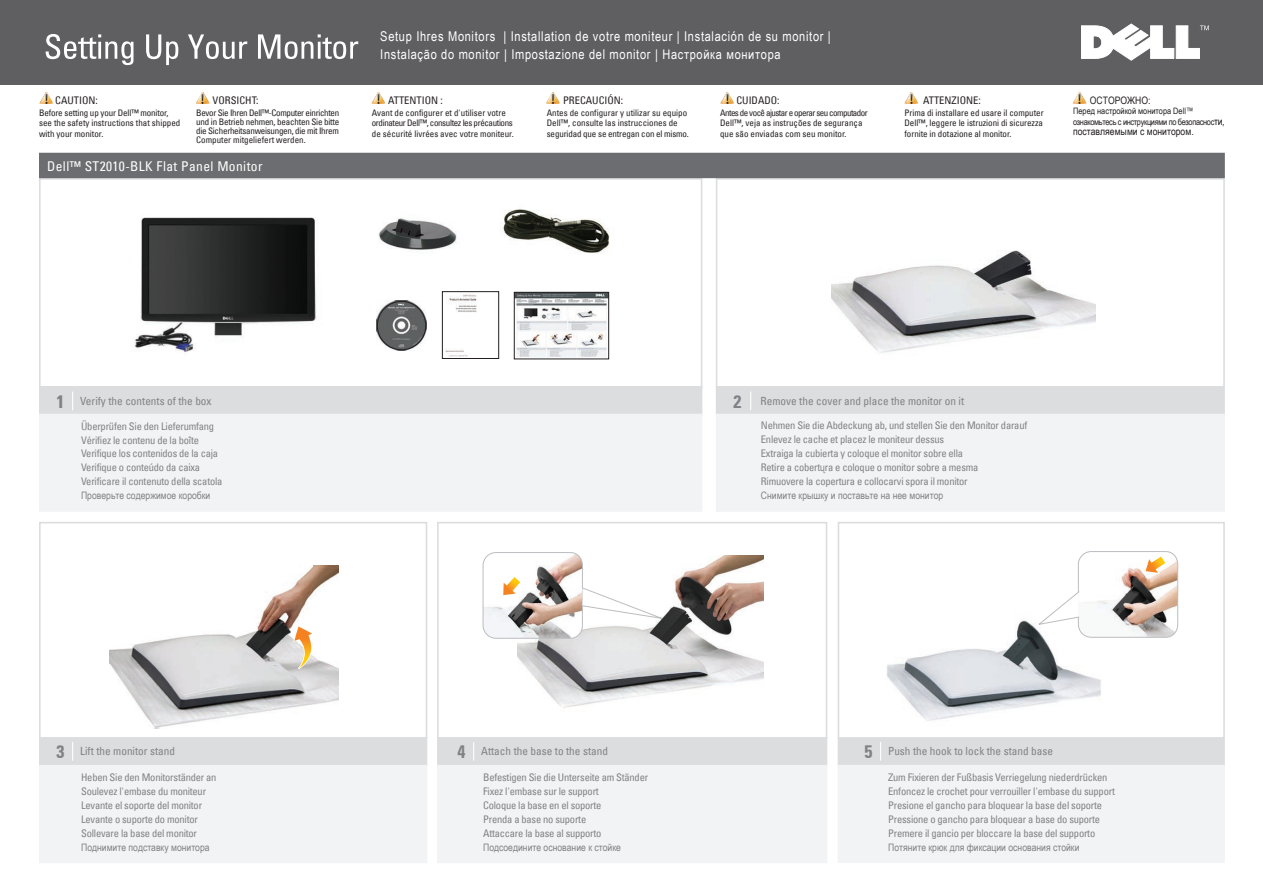
<style>
.page{position:relative;width:1263px;height:893px;background:#fff}
.page>*{position:absolute;margin:0;border:0;box-sizing:border-box;transform-origin:0 0}
.t1{font:700 condensed 18px "Univers 67";color:#808285}
.t2{font:13.5px/18px "Arial Narrow";letter-spacing:.05em;color:#fff}
.t3{font:condensed 13.5px "Univers 57";letter-spacing:.03em;color:#fff}
.t4{font:condensed 11.25px "Univers 57";color:#808285}
.t5{font:condensed 10.5px/14px "Univers 57";letter-spacing:-.02em;color:#808285}
.t6{font:condensed 10.5px "Univers 57";color:#231f20}
.t7{font:10.35px "Arial Narrow";color:#808285}
.t8{font:10.35px "Arial Narrow";color:#231f20}
.t9{font:condensed 9px/10.5px "Univers 57";color:#231f20}
.t10{font:8.85px/10.5px "Arial Narrow";letter-spacing:-.035em;color:#231f20}
.s1{font-size:13.2px}
.s2{font-size:10.35px}
.s3{font-family:"Univers 67";font-weight:700;font-size:18px}
.s4{font-family:"Arial Narrow";font-stretch:normal;font-size:10.35px}
</style>
<div class="page">
<img style="left:887px;top:620px;width:214px;height:101px">
<img style="left:110px;top:566px;width:229px;height:162px">
<img style="left:518px;top:556px;width:246px;height:152px">
<img style="left:483px;top:553px;width:99px;height:85px;border-radius:13px">
<div style="left:483px;top:552px;width:100px;height:87px;border:1px solid #bcbdc0;border-radius:13px"></div>
<svg style="left:582px;top:587px;width:85px;height:33px"></svg>
<img style="left:1078px;top:552px;width:100px;height:85px;border-radius:13px">
<div style="left:1078px;top:551px;width:100px;height:87px;border:1px solid #bcbdc0;border-radius:13px"></div>
<svg style="left:1037px;top:591px;width:43px;height:34px"></svg>
<svg style="left:293px;top:624px;width:21px;height:46px"></svg>
<svg style="left:502px;top:575px;width:20px;height:22px"></svg>
<div style="left:39px;top:178px;width:663px;height:210px;border:2px solid #dcdddf"></div>
<div style="left:40px;top:387px;width:662px;height:27px;background:#dcdddf"></div>
<div style="left:39px;top:386px;width:663px;height:29px;border:2px solid #dcdddf"></div>
<div style="left:40px;top:414px;width:662px;height:97px;background:#f2f3f4"></div>
<div style="left:39px;top:414px;width:663px;height:98px;border:2px solid #f2f3f4"></div>
<div style="left:838px;top:522px;width:387px;height:217px;border:2px solid #dcdddf"></div>
<div style="left:838px;top:738px;width:386px;height:28px;background:#dcdddf"></div>
<div style="left:838px;top:737px;width:387px;height:29px;border:2px solid #dcdddf"></div>
<div style="left:838px;top:766px;width:386px;height:96px;background:#f2f3f4"></div>
<div style="left:838px;top:765px;width:387px;height:98px;border:2px solid #f2f3f4"></div>
<div style="left:716px;top:178px;width:509px;height:210px;border:2px solid #dcdddf"></div>
<div style="left:717px;top:387px;width:507px;height:27px;background:#dcdddf"></div>
<div style="left:716px;top:386px;width:509px;height:29px;border:2px solid #dcdddf"></div>
<div style="left:717px;top:414px;width:507px;height:97px;background:#f2f3f4"></div>
<div style="left:716px;top:414px;width:509px;height:98px;border:2px solid #f2f3f4"></div>
<div style="left:39px;top:522px;width:388px;height:217px;border:2px solid #dcdddf"></div>
<div style="left:40px;top:738px;width:386px;height:28px;background:#dcdddf"></div>
<div style="left:39px;top:737px;width:388px;height:29px;border:2px solid #dcdddf"></div>
<div style="left:40px;top:766px;width:386px;height:96px;background:#f2f3f4"></div>
<div style="left:39px;top:765px;width:388px;height:98px;border:2px solid #f2f3f4"></div>
<svg style="left:72px;top:392px;width:1px;height:18px"></svg>
<div style="left:0;top:0;width:1263px;height:84px;background:#5f5f62"></div>
<div style="left:40px;top:154px;width:1184px;height:23px;background:#6c6d70"></div>
<div style="left:39px;top:153px;width:1186px;height:25px;border:2px solid #6c6d70"></div>
<svg style="left:1081px;top:23px;width:128px;height:38px"></svg>
<svg style="left:46px;top:34px;width:87px;height:31px"></svg>
<svg style="left:146px;top:34px;width:32px;height:31px"></svg>
<svg style="left:188px;top:34px;width:59px;height:25px"></svg>
<svg style="left:258px;top:34px;width:100px;height:25px"></svg>
<svg style="left:750px;top:392px;width:1px;height:18px"></svg>
<svg style="left:72px;top:742px;width:1px;height:19px"></svg>
<div style="left:437px;top:522px;width:390px;height:217px;border:2px solid #dcdddf"></div>
<div style="left:438px;top:738px;width:388px;height:28px;background:#dcdddf"></div>
<div style="left:437px;top:737px;width:390px;height:29px;border:2px solid #dcdddf"></div>
<div style="left:438px;top:766px;width:388px;height:96px;background:#f2f3f4"></div>
<div style="left:437px;top:765px;width:390px;height:98px;border:2px solid #f2f3f4"></div>
<svg style="left:473px;top:742px;width:1px;height:19px"></svg>
<svg style="left:880px;top:742px;width:1px;height:19px"></svg>
<img style="left:546px;top:92px;width:14px;height:12px">
<img style="left:39px;top:92px;width:14px;height:12px">
<img style="left:720px;top:92px;width:14px;height:12px">
<img style="left:904px;top:92px;width:14px;height:12px">
<img style="left:196px;top:92px;width:14px;height:12px">
<img style="left:371px;top:92px;width:14px;height:12px">
<img style="left:500px;top:209px;width:110px;height:44px">
<img style="left:134px;top:217px;width:182px;height:135px">
<img style="left:445px;top:294px;width:32px;height:63px">
<div style="left:442px;top:291px;width:57px;height:68px;border:1px solid #231f20"></div>
<img style="left:516px;top:294px;width:91px;height:63px">
<div style="left:514px;top:292px;width:95px;height:67px;border:1px solid #231f20"></div>
<img style="left:377px;top:301px;width:49px;height:50px">
<div style="left:377px;top:301px;width:49px;height:49px;border:1px solid #231f20;border-radius:50%"></div>
<img style="left:379px;top:218px;width:78px;height:32px">
<img style="left:832px;top:250px;width:263px;height:103px">
<img style="left:1073px;top:92px;width:14px;height:12px">
<svg style="left:1144px;top:554px;width:23px;height:21px"></svg>
<p class="t6" style="left:55px;top:93px;width:44px">CAUTION:</p>
<p class="t9" style="left:39px;top:107px;width:143px">Before setting up your Dell™ monitor, see the safety instructions that shipped with your monitor.</p>
<p class="t6" style="left:213px;top:93px;width:47px">VORSICHT:</p>
<p class="t9" style="left:196px;top:108px;width:145px;line-height:9px;text-align:justify">Bevor Sie Ihren Dell™-Computer einrichten und in Betrieb nehmen, beachten Sie bitte die Sicherheitsanweisungen, die mit Ihrem Computer mitgeliefert werden.</p>
<p class="t3" style="left:47px;top:157px;width:217px">Dell™ ST2010-BLK Flat Panel Monitor</p>
<p class="t2" style="left:380px;top:27px;width:452px">Setup Ihres Monitors | Installation de votre moniteur | Instalación de su monitor |<br>Instalação do monitor | Impostazione del monitor | <span class="s1">Настройка монитора</span></p>
<p class="t6" style="left:563px;top:93px;width:62px">PRECAUCIÓN:</p>
<p class="t9" style="left:547px;top:107px;width:144px">Antes de configurar y utilizar su equipo<br>Dell™, consulte las instrucciones de seguridad que se entregan con el mismo.</p>
<p class="t6" style="left:736px;top:93px;width:45px">CUIDADO:</p>
<p class="t9" style="left:720px;top:107px;width:149px">Antes de você ajustar e operar seu computador<br>Dell™, veja as instruções de segurança que são enviadas com seu monitor.</p>
<p class="t6" style="left:388px;top:93px;width:56px">ATTENTION :</p>
<p class="t9" style="left:372px;top:107px;width:143px">Avant de configurer et d'utiliser votre ordinateur Dell™, consultez les précautions de sécurité livrées avec votre moniteur.</p>
<p class="t6" style="left:923px;top:93px;width:59px">ATTENZIONE:</p>
<p class="t9" style="left:904px;top:107px;width:141px;text-align:justify">Prima di installare ed usare il computer Dell™, leggere le istruzioni di sicurezza fornite in dotazione al monitor.</p>
<p class="t8" style="left:1090px;top:92px;width:62px">ОСТОРОЖНО:</p>
<p class="t10" style="left:1073px;top:105px;width:153px">Перед настройкой монитора Dell™ ознакомьтесь с инструкциями по безопаснос<span class="s2">ти,</span></p>
<p class="t8" style="left:1073px;top:124px;width:122px">поставляемыми с монитором.</p>
<h1 class="t1" style="left:56px;top:390px;width:9px">1</h1>
<p class="t4" style="left:80px;top:394px;width:133px">Verify the contents of the box</p>
<p class="t5" style="left:81px;top:419px;width:143px">Überprüfen Sie den Lieferumfang Vérifiez le contenu de la boîte Verifique los contenidos de la caja Verifique o conteúdo da caixa Verificare il contenuto della scatola</p>
<p class="t7" style="left:81px;top:488px;width:131px">Проверьте содержимое коробки</p>
<p class="t4" style="left:733px;top:394px;width:232px"><span class="s3">2</span> Remove the cover and place the monitor on it</p>
<p class="t5" style="left:761px;top:419px;width:268px">Nehmen Sie die Abdeckung ab, und stellen Sie den Monitor darauf Enlevez le cache et placez le moniteur dessus<br>Extraiga la cubierta y coloque el monitor sobre ella<br>Retire a cobert<span class="s4">ų</span>ra e coloque o monitor sobre a mesma<br>Rimuovere la copertura e collocarvi spora il monitor</p>
<p class="t7" style="left:761px;top:488px;width:184px">Снимите крышку и поставьте на нее монитор</p>
<p class="t4" style="left:56px;top:744px;width:120px"><span class="s3">3</span> Lift the monitor stand</p>
<p class="t4" style="left:457px;top:744px;width:152px"><span class="s3">4</span> Attach the base to the stand</p>
<p class="t4" style="left:864px;top:744px;width:190px"><span class="s3">5</span> Push the hook to lock the stand base</p>
<p class="t5" style="left:81px;top:770px;width:137px">Heben Sie den Monitorständer an<br>Soulevez l'embase du moniteur<br>Levante el soporte del monitor<br>Levante o suporte do monitor<br>Sollevare la base del monitor</p>
<p class="t7" style="left:81px;top:840px;width:130px">Поднимите подставку монитора</p>
<p class="t5" style="left:483px;top:770px;width:167px">Befestigen Sie die Unterseite am Ständer<br>Fixez l'embase sur le support<br>Coloque la base en el soporte<br>Prenda a base no suporte<br>Attaccare la base al supporto</p>
<p class="t7" style="left:483px;top:840px;width:139px">Подсоедините основание к стойке</p>
<p class="t5" style="left:888px;top:770px;width:228px">Zum Fixieren der Fußbasis Verriegelung niederdrücken Enfoncez le crochet pour verrouiller l'embase du support Presione el gancho para bloquear la base del soporte Pressione o gancho para bloquear a base do suporte Premere il gancio per bloccare la base del supporto</p>
<p class="t7" style="left:888px;top:840px;width:193px">Потяните крюк для фиксации основания стойки</p>
</div>
